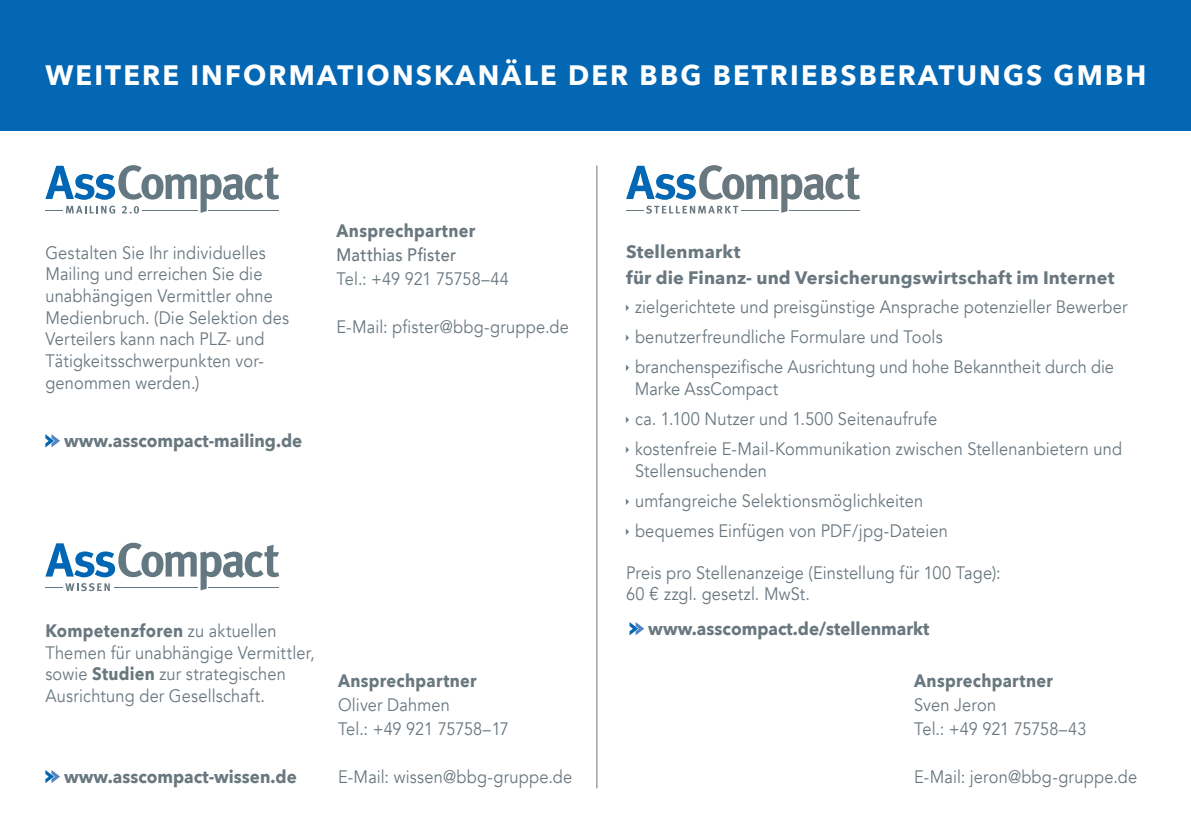
<style>
.page{position:relative;width:1191px;height:840px;background:#fff}
.page>*{position:absolute;margin:0;border:0;box-sizing:border-box;transform-origin:0 0}
.t1{font:700 28px "Avenir Next";letter-spacing:.08em;color:#fff}
.t2{font:18px/21.6px "Avenir";letter-spacing:.01em;color:#69777f;scale:.91 1}
.t3{font:700 18px "Avenir Next";letter-spacing:.01em;color:#69777f;scale:.94 1}
.t4{font:700 18px "Avenir Next";letter-spacing:.01em;color:#69777f;scale:.91 1}
.t5{font:700 18px/26px "Avenir Next";letter-spacing:.01em;color:#69777f}
.t6{font:18px "Avenir";letter-spacing:-.015em;color:#69777f;scale:.91 1}
.t7{font:500 18px "Avenir";letter-spacing:.015em;color:#69777f;scale:.91 1}
.s1{font-family:"Avenir";font-weight:400}
.s2{font-family:"Avenir Next";font-weight:700}
.s3{font-family:"Trade Gothic LT Std"}
</style>
<div class="page">
<hr style="left:596px;top:165px;width:1px;height:622px;background:#69777f">
<div style="left:0;top:0;width:1191px;height:130px;background:#0367b3"></div>
<svg style="left:45px;top:165px;width:234px;height:48px"></svg>
<svg style="left:45px;top:434px;width:15px;height:13px"></svg>
<svg style="left:45px;top:542px;width:234px;height:49px"></svg>
<svg style="left:45px;top:770px;width:15px;height:12px"></svg>
<svg style="left:626px;top:165px;width:234px;height:48px"></svg>
<svg style="left:629px;top:622px;width:15px;height:13px"></svg>
<h1 class="t1" style="left:45px;top:51px;width:1102px">WEITERE INFORMATIONSKANÄLE DER BBG BETRIEBSBERATUNGS GMBH</h1>
<p class="t2" style="left:45px;top:242px;width:269px">Gestalten Sie Ihr individuelles<br>Mailing und erreichen Sie die unabhängigen Vermittler ohne<br>Medienbruch. (Die Selektion des<br>Verteilers kann nach PLZ- und<br>Tätigkeitsschwerpunkten vor&shy;genommen werden.)</p>
<p class="t3" style="left:64px;top:425px;width:255px">www.asscompact-mailing.de</p>
<p class="t4" style="left:336px;top:214px;width:154px">Ansprechpartner</p>
<p class="t7" style="left:336px;top:238px;width:133px">Matthias Pfister</p>
<p class="t6" style="left:336px;top:267px;width:191px">Tel.: +49 921 75758–44</p>
<p class="t2" style="left:336px;top:316px;width:257px">E-Mail: pfister@bbg-gruppe.de</p>
<p class="t4" style="left:45px;top:614px;width:256px">Kompetenzforen <span class="s1">zu aktuellen</span></p>
<p class="t2" style="left:45px;top:641px;width:297px">Themen für unabhängige Vermittler, sowie <span class="s2">Studien</span> zur strategischen<br>Ausrichtung der Gesellschaft.</p>
<p class="t3" style="left:64px;top:760px;width:249px">www.asscompact-wissen.de</p>
<p class="t4" style="left:338px;top:664px;width:154px">Ansprechpartner</p>
<p class="t2" style="left:338px;top:692px;width:189px;line-height:24px">Oliver Dahmen<br>Tel.: +49 921 75758–17</p>
<p class="t2" style="left:338px;top:765px;width:259px">E-Mail: wissen@bbg-gruppe.de</p>
<p class="t5" style="left:626px;top:239px;width:490px">Stellenmarkt<br>für die Finanz- und Versicherungswirtschaft im Internet</p>
<p class="t2" style="left:635px;top:292px;width:543px;line-height:30px">zielgerichtete und preisgünstige Ansprache potenzieller Bewerber benutzerfreundliche Formulare und Tools<br>branchenspezifische Ausrichtung und hohe Bekanntheit durch die</p>
<p class="t2" style="left:635px;top:374px;width:537px;line-height:30px">Marke AssCompact<br>ca. 1.100 Nutzer und 1.500 Seitenaufrufe<br>kostenfreie E-Mail-Kommunikation zwischen Stellenanbietern und</p>
<p class="t2" style="left:635px;top:456px;width:345px;line-height:30px">Stellensuchenden<br>umfangreiche Selektionsmöglichkeiten bequemes Einfügen von PDF/jpg-Dateien</p>
<p class="t2" style="left:626px;top:561px;width:413px">Preis pro Stellenanzeige (Einstellung für 100 Tage):<br>60 <span class="s3">€</span> zzgl. gesetzl. MwSt.</p>
<p class="t3" style="left:648px;top:613px;width:301px">www.asscompact.de/stellenmarkt</p>
<p class="t4" style="left:914px;top:664px;width:154px">Ansprechpartner</p>
<p class="t2" style="left:914px;top:692px;width:191px;line-height:24px">Sven Jeron<br>Tel.: +49 921 75758–43</p>
<p class="t2" style="left:914px;top:766px;width:246px">E-Mail: jeron@bbg-gruppe.de</p>
</div>
